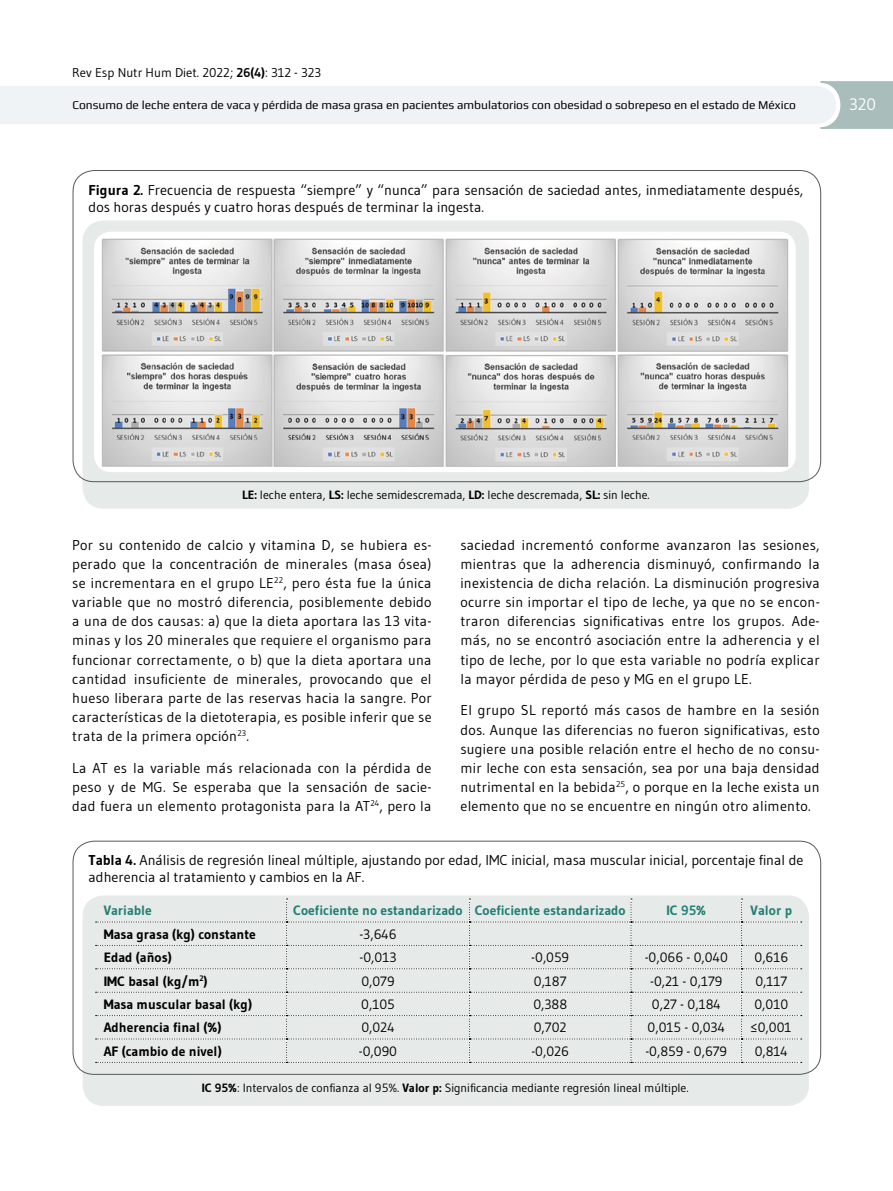
<style>
.page{position:relative;width:893px;height:1191px;background:#fff}
.page>*{position:absolute;margin:0;border:0;box-sizing:border-box;transform-origin:0 0}
.t1{font:16.5px "Gudea";color:#fff}
.t2{font:14.25px/19px "Gudea";color:#000;text-align:justify}
.t3{font:13.5px "Gudea";color:#000}
.t4{font:700 13.5px "Gudea";color:#000}
.t5{font:700 13.5px "Gudea";color:#247f74}
.t6{font:12.75px "Gudea";color:#000}
.t7{font:12px "Gudea";color:#000}
.t8{font:12px "Play";color:#000}
.s1{font-weight:700}
</style>
<div class="page">
<svg style="left:0;top:81px;width:893px;height:48px"></svg>
<div style="left:83px;top:220px;width:726px;height:289px;background:#e6eae9;border-radius:21px"></div>
<img style="left:94px;top:232px;width:702px;height:240px">
<div style="left:83px;top:895px;width:726px;height:211px;background:#e6eae9;border-radius:21px"></div>
<div style="left:73px;top:840px;width:748px;height:234px;border:1px solid #58595b;border-radius:21px"></div>
<svg style="left:96px;top:898px;width:706px;height:165px"></svg>
<p class="t6" style="left:72px;top:65px;width:250px">Rev Esp Nutr Hum Diet. 2022; <span class="s1">26(4)</span>: 312 - 323</p>
<p class="t8" style="left:72px;top:98px;width:725px">Consumo de leche entera de vaca y pérdida de masa grasa en pacientes ambulatorios con obesidad o sobrepeso en el estado de México</p>
<p class="t1" style="left:849px;top:94px;width:28px">320</p>
<p class="t2" style="left:89px;top:181px;width:716px;line-height:17.1px"><span class="s1">Figura 2.</span> Frecuencia de respuesta “siempre” y “nunca” para sensación de saciedad antes, inmediatamente después, dos horas después y cuatro horas después de terminar la ingesta.</p>
<p class="t7" style="left:242px;top:488px;width:409px"><span class="s1">LE:</span> leche entera, <span class="s1">LS:</span> leche semidescremada, <span class="s1">LD:</span> leche descremada, <span class="s1">SL:</span> sin leche.</p>
<p class="t2" style="left:72px;top:535px;width:361px">Por su contenido de calcio y vitamina D, se hubiera es&shy;perado que la concentración de minerales (masa ósea) se incrementara en el grupo LE<sup>22</sup>, pero ésta fue la única variable que no mostró diferencia, posiblemente debido a una de dos causas: a) que la dieta aportara las 13 vita&shy;minas y los 20 minerales que requiere el organismo para funcionar correctamente, o b) que la dieta aportara una cantidad insuficiente de minerales, provocando que el hueso liberara parte de las reservas hacia la sangre. Por características de la dietoterapia, es posible inferir que se trata de la primera opción<sup>23</sup>.</p>
<p class="t2" style="left:72px;top:758px;width:361px">La AT es la variable más relacionada con la pérdida de peso y de MG. Se esperaba que la sensación de sacie&shy;dad fuera un elemento protagonista para la AT<sup>24</sup>, pero la</p>
<p class="t2" style="left:460px;top:535px;width:361px">saciedad incrementó conforme avanzaron las sesiones, mientras que la adherencia disminuyó, confirmando la inexistencia de dicha relación. La disminución progresiva ocurre sin importar el tipo de leche, ya que no se encon&shy;traron diferencias significativas entre los grupos. Ade&shy;más, no se encontró asociación entre la adherencia y el tipo de leche, por lo que esta variable no podría explicar la mayor pérdida de peso y MG en el grupo LE.</p>
<p class="t2" style="left:460px;top:700px;width:361px">El grupo SL reportó más casos de hambre en la sesión dos. Aunque las diferencias no fueron significativas, esto sugiere una posible relación entre el hecho de no consu&shy;mir leche con esta sensación, sea por una baja densidad nutrimental en la bebida<sup>25</sup>, o porque en la leche exista un elemento que no se encuentre en ningún otro alimento.</p>
<p class="t2" style="left:89px;top:851px;width:716px;line-height:17.1px"><span class="s1">Tabla 4.</span> Análisis de regresión lineal múltiple, ajustando por edad, IMC inicial, masa muscular inicial, porcentaje final de adherencia al tratamiento y cambios en la AF.</p>
<p class="t5" style="left:104px;top:902px;width:50px">Variable</p>
<p class="t5" style="left:293px;top:902px;width:334px">Coeficiente no estandarizado Coeficiente estandarizado</p>
<p class="t5" style="left:666px;top:902px;width:41px">IC 95%</p>
<p class="t5" style="left:751px;top:902px;width:43px">Valor p</p>
<p class="t4" style="left:104px;top:925px;width:154px">Masa grasa (kg) constante</p>
<p class="t3" style="left:359px;top:925px;width:39px">-3,646</p>
<p class="t4" style="left:104px;top:949px;width:69px">Edad (años)</p>
<p class="t3" style="left:359px;top:949px;width:38px">-0,013</p>
<p class="t3" style="left:531px;top:949px;width:39px">-0,059</p>
<p class="t3" style="left:645px;top:949px;width:85px">-0,066 - 0,040</p>
<p class="t3" style="left:754px;top:949px;width:35px">0,616</p>
<p class="t4" style="left:104px;top:972px;width:105px">IMC basal (kg/m<sup>2</sup>)</p>
<p class="t3" style="left:361px;top:972px;width:35px">0,079</p>
<p class="t3" style="left:534px;top:972px;width:34px">0,187</p>
<p class="t3" style="left:650px;top:972px;width:74px">-0,21 - 0,179</p>
<p class="t3" style="left:755px;top:972px;width:33px">0,117</p>
<p class="t4" style="left:104px;top:995px;width:150px">Masa muscular basal (kg)</p>
<p class="t3" style="left:361px;top:995px;width:35px">0,105</p>
<p class="t3" style="left:533px;top:995px;width:35px">0,388</p>
<p class="t3" style="left:652px;top:995px;width:70px">0,27 - 0,184</p>
<p class="t3" style="left:754px;top:995px;width:35px">0,010</p>
<p class="t4" style="left:104px;top:1019px;width:119px">Adherencia final (%)</p>
<p class="t3" style="left:361px;top:1019px;width:35px">0,024</p>
<p class="t3" style="left:534px;top:1019px;width:34px">0,702</p>
<p class="t3" style="left:647px;top:1019px;width:79px">0,015 - 0,034</p>
<p class="t3" style="left:751px;top:1019px;width:42px">≤0,001</p>
<p class="t4" style="left:104px;top:1042px;width:119px">AF (cambio de nivel)</p>
<p class="t3" style="left:359px;top:1042px;width:40px">-0,090</p>
<p class="t3" style="left:531px;top:1042px;width:39px">-0,026</p>
<p class="t3" style="left:645px;top:1042px;width:83px">-0,859 - 0,679</p>
<p class="t3" style="left:755px;top:1042px;width:35px">0,814</p>
<p class="t7" style="left:202px;top:1080px;width:488px"><span class="s1">IC 95%</span>: Intervalos de confianza al 95%. <span class="s1">Valor p:</span> Significancia mediante regresión lineal múltiple.</p>
</div>
